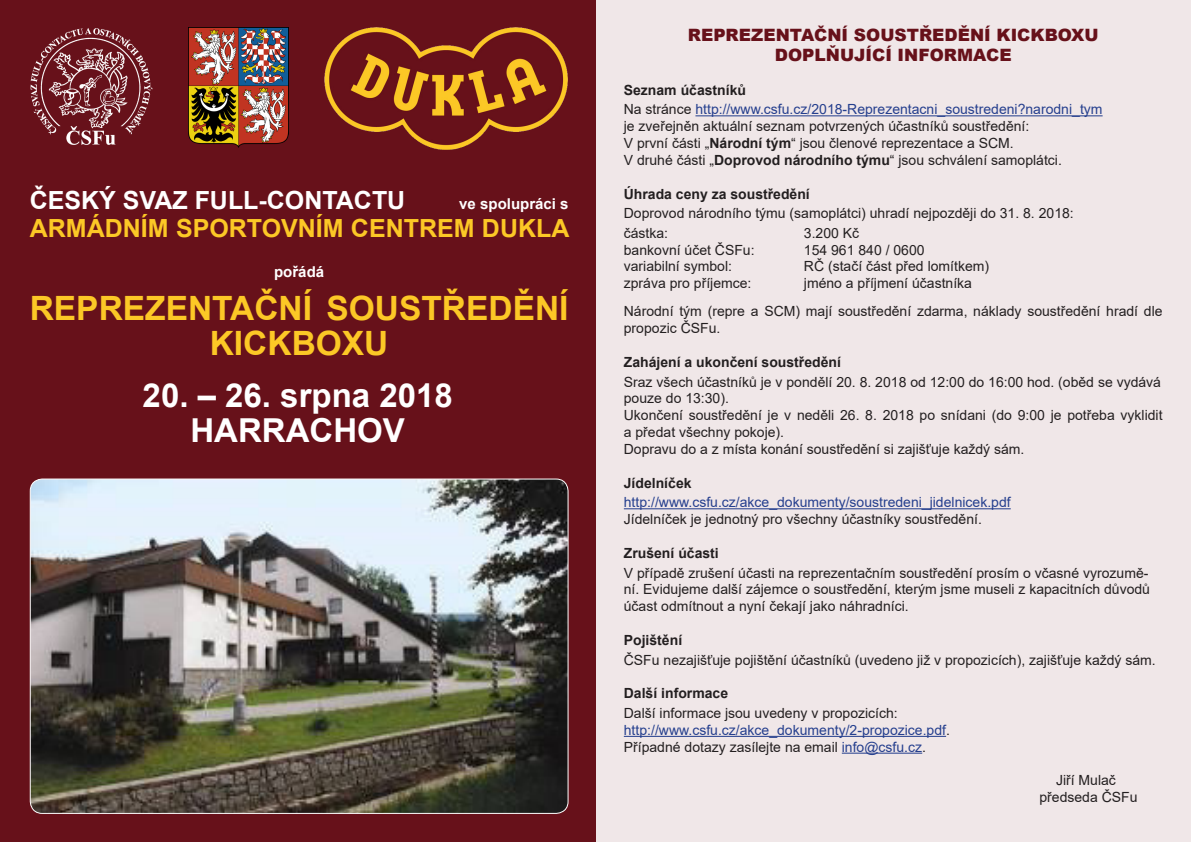
<style>
.page{position:relative;width:1191px;height:842px;background:#fff}
.page>*{position:absolute;margin:0;border:0;box-sizing:border-box;transform-origin:0 0}
.t1{font:700 33.5px "Arial";color:#fcc826}
.t2{font:700 33px/35px "Arial";color:#fff;text-align:center}
.t3{font:700 25px "Arial";color:#fcc826}
.t4{font:700 25px "Arial";color:#fff}
.t5{font:900 17px "Arial";color:#67111a}
.t6{font:700 15px "Arial";color:#fff}
.t7{font:14px/16.8px "Arial";color:#231f20}
.t8{font:700 14px "Arial";color:#231f20}
.t9{font:14px/16.8px "Arial";color:#253f8e}
.s1{color:#253f8e}
.s2{font-weight:700}
.s3{color:#231f20}
</style>
<div class="page">
<div style="left:587px;top:0;width:604px;height:842px;background:#f0e7e8"></div>
<div style="left:0;top:0;width:595px;height:842px;background:#67111a"></div>
<img style="left:324px;top:27px;width:244px;height:123px">
<img style="left:30px;top:28px;width:123px;height:117px">
<img style="left:188px;top:28px;width:100px;height:120px">
<img style="left:30px;top:479px;width:538px;height:334px">
<hr style="left:695px;top:115px;width:407px;height:1px;background:#253f8e">
<hr style="left:624px;top:508px;width:386px;height:1px;background:#253f8e">
<hr style="left:624px;top:736px;width:322px;height:1px;background:#253f8e">
<hr style="left:842px;top:753px;width:80px;height:1px;background:#253f8e">
<p class="t4" style="left:30px;top:183px;width:377px">ČESKÝ SVAZ FULL-CONTACTU</p>
<p class="t6" style="left:459px;top:193px;width:111px">ve spolupráci s</p>
<p class="t3" style="left:30px;top:211px;width:541px">ARMÁDNÍM SPORTOVNÍM CENTREM DUKLA</p>
<p class="t6" style="left:274px;top:261px;width:52px">pořádá</p>
<p class="t1" style="left:30px;top:285px;width:540px">REPREZENTAČNÍ SOUSTŘEDĚNÍ</p>
<p class="t1" style="left:210px;top:320px;width:180px">KICKBOXU</p>
<p class="t2" style="left:143px;top:378px;width:312px">20. – 26. srpna 2018<br>HARRACHOV</p>
<p class="t5" style="left:688px;top:22px;width:412px">REPREZENTAČNÍ SOUSTŘEDĚNÍ KICKBOXU</p>
<p class="t5" style="left:775px;top:43px;width:238px">DOPLŇUJÍCÍ INFORMACE</p>
<p class="t8" style="left:624px;top:80px;width:124px">Seznam účastníků</p>
<p class="t7" style="left:624px;top:101px;width:480px">Na stránce <span class="s1">http://www.csfu.cz/2018-Reprezentacni_soustredeni?narodni_tym </span>je zveřejněn aktuální seznam potvrzených účastníků soustředění:</p>
<p class="t7" style="left:624px;top:135px;width:391px">V první části „<span class="s2">Národní tým</span>“ jsou členové reprezentace a SCM.</p>
<p class="t7" style="left:624px;top:151px;width:439px">V druhé části „<span class="s2">Doprovod národního týmu</span>“ jsou schválení samoplátci.</p>
<p class="t8" style="left:624px;top:184px;width:187px">Úhrada ceny za soustředění</p>
<p class="t7" style="left:624px;top:205px;width:451px">Doprovod národního týmu (samoplátci) uhradí nejpozději do 31. 8. 2018:</p>
<p class="t7" style="left:624px;top:224px;width:46px">částka:</p>
<p class="t7" style="left:804px;top:224px;width:57px">3.200 Kč</p>
<p class="t7" style="left:624px;top:241px;width:132px">bankovní účet ČSFu:</p>
<p class="t7" style="left:804px;top:241px;width:122px">154 961 840 / 0600</p>
<p class="t7" style="left:624px;top:258px;width:110px">variabilní symbol:</p>
<p class="t7" style="left:804px;top:258px;width:187px">RČ (stačí část před lomítkem)</p>
<p class="t7" style="left:624px;top:275px;width:129px">zpráva pro příjemce:</p>
<p class="t7" style="left:804px;top:275px;width:170px">jméno a příjmení účastníka</p>
<p class="t7" style="left:624px;top:303px;width:540px">Národní tým (repre a SCM) mají soustředění zdarma, náklady soustředění hradí dle propozic ČSFu.</p>
<p class="t8" style="left:624px;top:352px;width:219px">Zahájení a ukončení soustředění</p>
<p class="t7" style="left:624px;top:373px;width:538px">Sraz všech účastníků je v pondělí 20. 8. 2018 od 12:00 do 16:00 hod. (oběd se vydává pouze do 13:30).</p>
<p class="t7" style="left:624px;top:407px;width:540px">Ukončení soustředění je v neděli 26. 8. 2018 po snídani (do 9:00 je potřeba vyklidit a předat všechny pokoje).</p>
<p class="t7" style="left:624px;top:440px;width:402px">Dopravu do a z místa konání soustředění si zajišťuje každý sám.</p>
<p class="t8" style="left:624px;top:473px;width:69px">Jídelníček</p>
<p class="t9" style="left:624px;top:494px;width:388px">http://www.csfu.cz/akce_dokumenty/soustredeni_jidelnicek.pdf<br><span class="s3">Jídelníček je jednotný pro všechny účastníky soustředění.</span></p>
<p class="t8" style="left:624px;top:543px;width:96px">Zrušení účasti</p>
<p class="t7" style="left:624px;top:564px;width:527px;text-align:justify">V případě zrušení účasti na reprezentačním soustředění prosím o včasné vyrozumě&shy;ní. Evidujeme další zájemce o soustředění, kterým jsme museli z kapacitních důvodů účast odmítnout a nyní čekají jako náhradníci.</p>
<p class="t8" style="left:624px;top:630px;width:60px">Pojištění</p>
<p class="t7" style="left:624px;top:651px;width:533px">ČSFu nezajišťuje pojištění účastníků (uvedeno již v propozicích), zajišťuje každý sám.</p>
<p class="t8" style="left:624px;top:684px;width:106px">Další informace</p>
<p class="t7" style="left:624px;top:705px;width:328px">Další informace jsou uvedeny v propozicích: <span class="s1">http://www.csfu.cz/akce_dokumenty/2-propozice.pdf</span>.<br>Případné dotazy zasílejte na email <span class="s1">info@csfu.cz</span>.</p>
<p class="t7" style="left:1056px;top:772px;width:61px">Jiří Mulač</p>
<p class="t7" style="left:1039px;top:789px;width:100px">předseda ČSFu</p>
</div>
